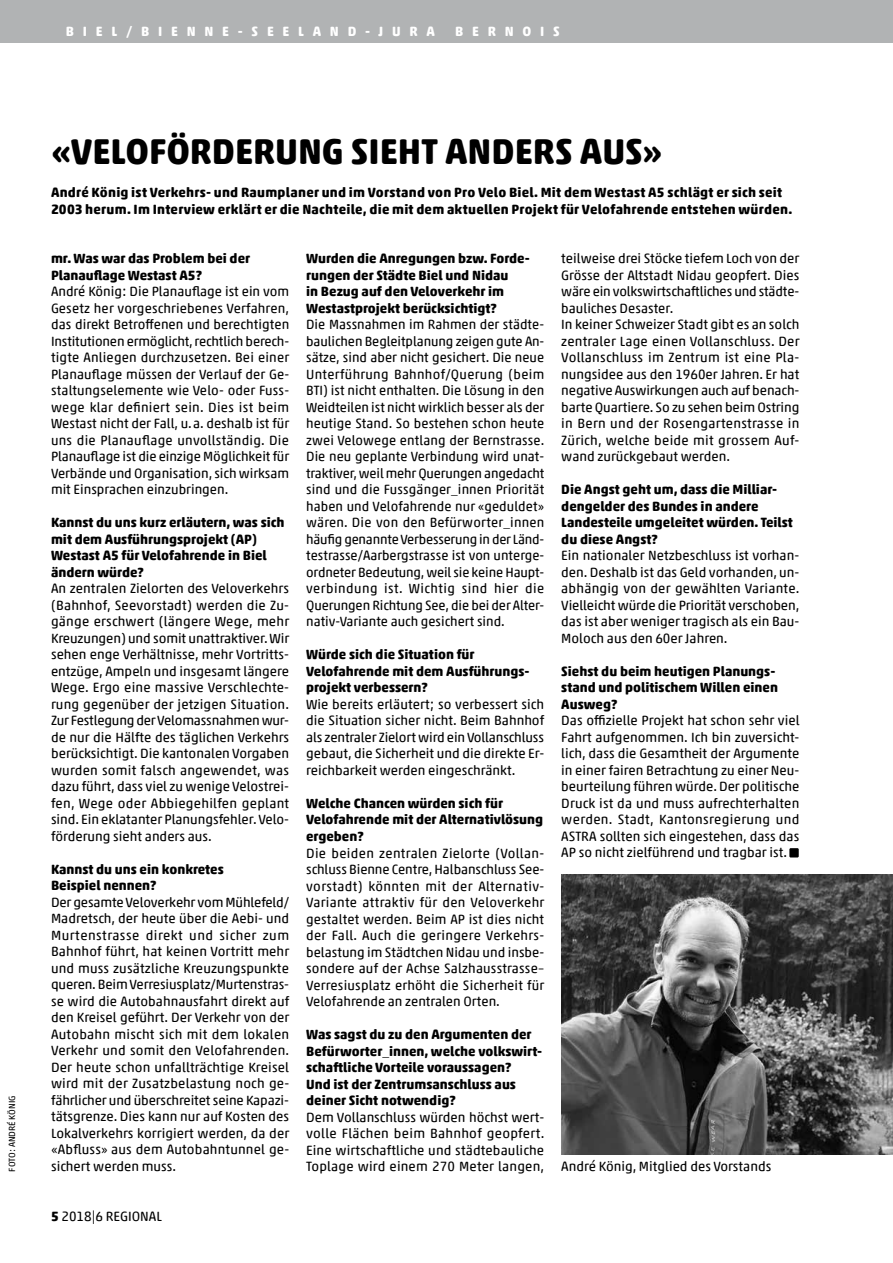
<style>
.page{position:relative;width:893px;height:1263px;background:#fff}
.page>*{position:absolute;margin:0;border:0;box-sizing:border-box;transform-origin:0 0}
.t1{font:700 36px "Akko Rounded Pro";color:#000}
.t2{font:13.5px/16.5px "Akko Rounded Pro";color:#000;text-align:justify}
.t3{font:700 13.5px/16.5px "Akko Rounded Pro";color:#000}
.t4{font:700 13.5px "Akko Rounded Pro";letter-spacing:.65em;color:#fff}
.t5{font:9px "Akko Rounded Pro";color:#000}
.s1{font-weight:700}
</style>
<div class="page">
<div style="left:0;top:0;width:893px;height:43px;background:#b1b3b4"></div>
<div style="left:789px;top:848px;width:10px;height:9px;background:#000"></div>
<img style="left:561px;top:874px;width:332px;height:280px">
<p class="t4" style="left:66px;top:22px;width:370px">BIEL/BIENNE-SEELAND-JURA</p>
<p class="t4" style="left:455px;top:22px;width:106px">BERNOIS</p>
<p class="t5" style="left:7px;top:1171px;width:78px;rotate:-90deg">FOTO: ANDRÉ KÖNIG</p>
<h1 class="t1" style="left:51px;top:129px;width:613px">«VELOFÖRDERUNG SIEHT ANDERS AUS»</h1>
<p class="t3" style="left:51px;top:184px;width:743px">André König ist Verkehrs- und Raumplaner und im Vorstand von Pro Velo Biel. Mit dem Westast A5 schlägt er sich seit<br>2003 herum. Im Interview erklärt er die Nachteile, die mit dem aktuellen Projekt für Velofahrende entstehen würden.</p>
<p class="t3" style="left:51px;top:250px;width:201px">mr. Was war das Problem bei der<br>Planauflage Westast A5?</p>
<p class="t2" style="left:51px;top:283px;width:240px">André König: Die Planauflage ist ein vom Gesetz her vorgeschriebenes Verfahren, das direkt Betroffenen und berechtigten Institutionen ermöglicht, rechtlich berech&shy;tigte Anliegen durchzusetzen. Bei einer Planauflage müssen der Verlauf der Ge&shy;staltungselemente wie Velo- oder Fuss&shy;wege klar definiert sein. Dies ist beim Westast nicht der Fall, u.a. deshalb ist für uns die Planauflage unvollständig. Die Planauflage ist die einzige Möglichkeit für Verbände und Organisation, sich wirksam mit Einsprachen einzubringen.</p>
<p class="t3" style="left:51px;top:514px;width:235px">Kannst du uns kurz erläutern, was sich mit dem Ausführungsprojekt (AP)<br>Westast A5 für Velofahrende in Biel ändern würde?</p>
<p class="t2" style="left:51px;top:580px;width:240px">An zentralen Zielorten des Veloverkehrs (Bahnhof, Seevorstadt) werden die Zu&shy;gänge erschwert (längere Wege, mehr Kreuzungen) und somit unattraktiver. Wir sehen enge Verhältnisse, mehr Vortritts&shy;entzüge, Ampeln und insgesamt längere Wege. Ergo eine massive Verschlechte&shy;rung gegenüber der jetzigen Situation.<br>Zur Festlegung der Velomassnahmen wur&shy;de nur die Hälfte des täglichen Verkehrs berücksichtigt. Die kantonalen Vorgaben wurden somit falsch angewendet, was dazu führt, dass viel zu wenige Velostrei&shy;fen, Wege oder Abbiegehilfen geplant sind. Ein eklatanter Planungsfehler. Velo&shy;förderung sieht anders aus.</p>
<p class="t3" style="left:51px;top:861px;width:174px">Kannst du uns ein konkretes<br>Beispiel nennen?</p>
<p class="t2" style="left:51px;top:894px;width:240px">Der gesamte Veloverkehr vom Mühlefeld/ Madretsch, der heute über die Aebi- und Murtenstrasse direkt und sicher zum Bahnhof führt, hat keinen Vortritt mehr und muss zusätzliche Kreuzungspunkte queren. Beim Verresiusplatz/Murtenstras&shy;se wird die Autobahnausfahrt direkt auf den Kreisel geführt. Der Verkehr von der Autobahn mischt sich mit dem lokalen Verkehr und somit den Velofahrenden.<br>Der heute schon unfallträchtige Kreisel wird mit der Zusatzbelastung noch ge&shy;fährlicher und überschreitet seine Kapazi&shy;tätsgrenze. Dies kann nur auf Kosten des Lokalverkehrs korrigiert werden, da der «Abfluss» aus dem Autobahntunnel ge&shy;sichert werden muss.</p>
<p class="t2" style="left:561px;top:250px;width:240px;text-align:left">teilweise drei Stöcke tiefem Loch von der Grösse der Altstadt Nidau geopfert. Dies wäre ein volkswirtschaftliches und städte&shy;bauliches Desaster.<br>In keiner Schweizer Stadt gibt es an solch zentraler Lage einen Vollanschluss. Der Vollanschluss im Zentrum ist eine Pla&shy;nungsidee aus den 1960er Jahren. Er hat negative Auswirkungen auch auf benach&shy;barte Quartiere. So zu sehen beim Ostring in Bern und der Rosengartenstrasse in Zürich, welche beide mit grossem Auf&shy;wand zurückgebaut werden.</p>
<p class="t3" style="left:561px;top:481px;width:233px">Die Angst geht um, dass die Milliar&shy;dengelder des Bundes in andere<br>Landesteile umgeleitet würden. Teilst du diese Angst?</p>
<p class="t2" style="left:561px;top:547px;width:240px">Ein nationaler Netzbeschluss ist vorhan&shy;den. Deshalb ist das Geld vorhanden, un&shy;abhängig von der gewählten Variante.<br>Vielleicht würde die Priorität verschoben, das ist aber weniger tragisch als ein Bau-Moloch aus den 60er Jahren.</p>
<p class="t3" style="left:561px;top:663px;width:218px">Siehst du beim heutigen Planungs&shy;stand und politischem Willen einen<br>Ausweg?</p>
<p class="t2" style="left:561px;top:712px;width:240px">Das offizielle Projekt hat schon sehr viel Fahrt aufgenommen. Ich bin zuversicht&shy;lich, dass die Gesamtheit der Argumente in einer fairen Betrachtung zu einer Neu&shy;beurteilung führen würde. Der politische Druck ist da und muss aufrechterhalten werden. Stadt, Kantonsregierung und ASTRA sollten sich eingestehen, dass das AP so nicht zielführend und tragbar ist.</p>
<p class="t3" style="left:306px;top:250px;width:225px">Wurden die Anregungen bzw. Forde&shy;rungen der Städte Biel und Nidau<br>in Bezug auf den Veloverkehr im<br>Westastprojekt berücksichtigt?</p>
<p class="t2" style="left:306px;top:316px;width:240px">Die Massnahmen im Rahmen der städte&shy;baulichen Begleitplanung zeigen gute An&shy;sätze, sind aber nicht gesichert. Die neue Unterführung Bahnhof/Querung (beim BTI) ist nicht enthalten. Die Lösung in den Weidteilen ist nicht wirklich besser als der heutige Stand. So bestehen schon heute zwei Velowege entlang der Bernstrasse.<br>Die neu geplante Verbindung wird unat&shy;traktiver, weil mehr Querungen angedacht sind und die Fussgänger_innen Priorität haben und Velofahrende nur «geduldet» wären. Die von den Befürworter_innen häufig genannte Verbesserung in der Länd&shy;testrasse/Aarbergstrasse ist von unterge&shy;ordneter Bedeutung, weil sie keine Haupt&shy;verbindung ist. Wichtig sind hier die Querungen Richtung See, die bei der Alter&shy;nativ-Variante auch gesichert sind.</p>
<p class="t3" style="left:306px;top:646px;width:225px">Würde sich die Situation für<br>Velofahrende mit dem Ausführungs&shy;projekt verbessern?</p>
<p class="t2" style="left:306px;top:696px;width:240px">Wie bereits erläutert; so verbessert sich die Situation sicher nicht. Beim Bahnhof als zentraler Zielort wird ein Vollanschluss gebaut, die Sicherheit und die direkte Er&shy;reichbarkeit werden eingeschränkt.</p>
<p class="t3" style="left:306px;top:795px;width:239px">Welche Chancen würden sich für<br>Velofahrende mit der Alternativlösung ergeben?</p>
<p class="t2" style="left:306px;top:844px;width:240px">Die beiden zentralen Zielorte (Vollan&shy;schluss Bienne Centre, Halbanschluss See&shy;vorstadt) könnten mit der Alternativ-Variante attraktiv für den Veloverkehr gestaltet werden. Beim AP ist dies nicht der Fall. Auch die geringere Verkehrs&shy;belastung im Städtchen Nidau und insbe&shy;sondere auf der Achse Salzhausstrasse– Verresiusplatz erhöht die Sicherheit für Velofahrende an zentralen Orten.</p>
<p class="t3" style="left:306px;top:1026px;width:238px">Was sagst du zu den Argumenten der Befürworter_innen, welche volkswirt&shy;schaftliche Vorteile voraussagen?<br>Und ist der Zentrumsanschluss aus deiner Sicht notwendig?</p>
<p class="t2" style="left:306px;top:1108px;width:240px">Dem Vollanschluss würden höchst wert&shy;volle Flächen beim Bahnhof geopfert.<br>Eine wirtschaftliche und städtebauliche</p>
<p class="t2" style="left:561px;top:1158px;width:212px">André König, Mitglied des Vorstands</p>
<p class="t2" style="left:306px;top:1158px;width:239px">Toplage wird einem 270 Meter langen,</p>
<p class="t2" style="left:51px;top:1207px;width:112px"><span class="s1">5</span> 2018|6 REGIONAL</p>
</div>
